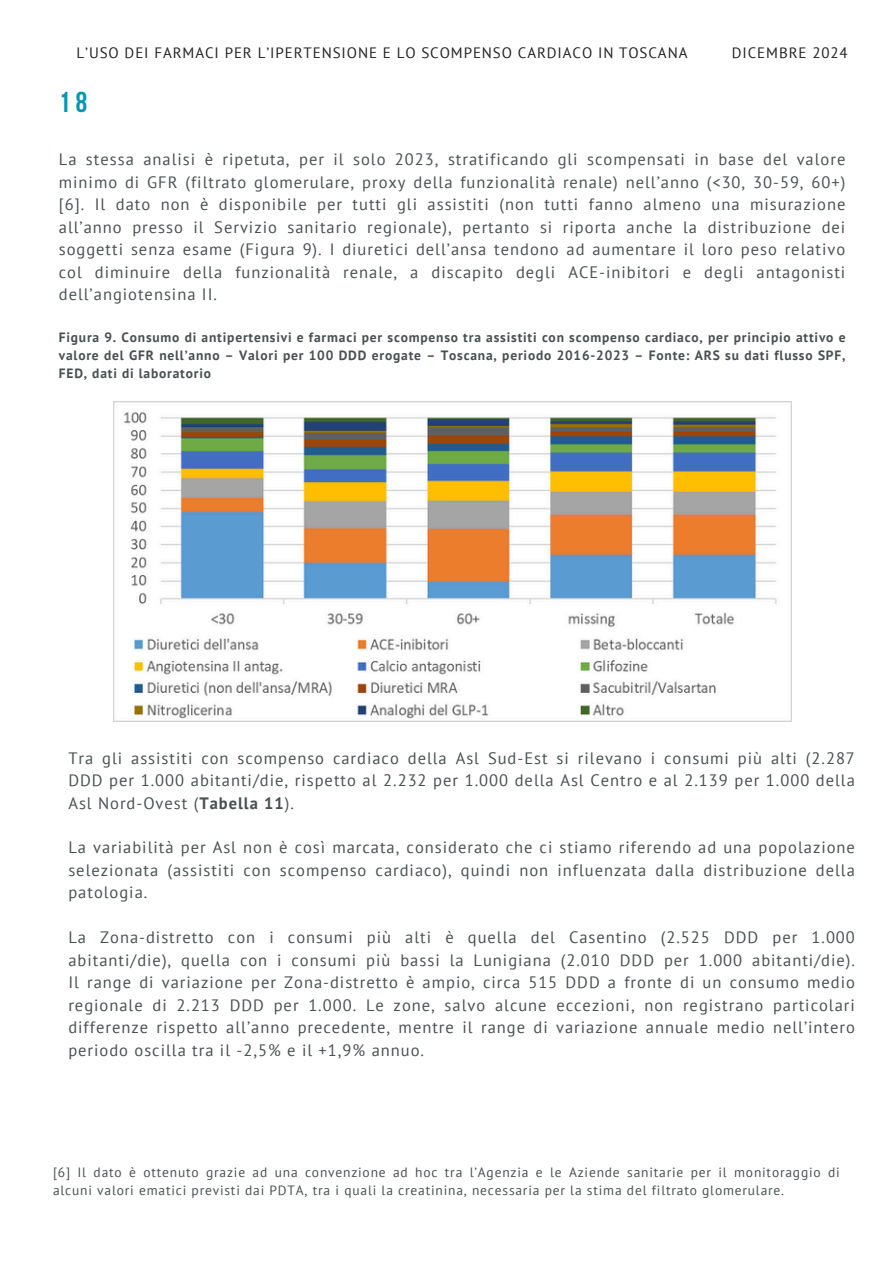
<style>
.page{position:relative;width:894px;height:1264px;background:#fff}
.page>*{position:absolute;margin:0;border:0;box-sizing:border-box;transform-origin:0 0}
.t1{font:700 28.65px "Bebas Neue";color:#0097b2}
.t2{font:16.5px/22.5px "PT Sans";letter-spacing:.06em;color:#495052;text-align:justify}
.t3{font:15px "PT Sans";letter-spacing:.06em;color:#222}
.t4{font:700 13.5px/18px "PT Sans";letter-spacing:.06em;color:#495052;text-align:justify}
.t5{font:13.5px/18px "PT Sans";letter-spacing:.06em;color:#495052}
.s1{font-weight:700}
</style>
<div class="page">
<img style="left:113px;top:401px;width:678px;height:320px">
<h2 class="t3" style="left:77px;top:43px;width:612px">L’USO DEI FARMACI PER L’IPERTENSIONE E LO SCOMPENSO CARDIACO IN TOSCANA</h2>
<h2 class="t3" style="left:731px;top:43px;width:117px">DICEMBRE 2024</h2>
<p class="t1" style="left:59px;top:91px;width:30px">18</p>
<h1 class="t2" style="left:59px;top:148px;width:787px">La stessa analisi è ripetuta, per il solo 2023, stratificando gli scompensati in base del valore minimo di GFR (filtrato glomerulare, proxy della funzionalità renale) nell’anno (&lt;30, 30-59, 60+) [6]. Il dato non è disponibile per tutti gli assistiti (non tutti fanno almeno una misurazione all’anno presso il Servizio sanitario regionale), pertanto si riporta anche la distribuzione dei soggetti senza esame (Figura 9). I diuretici dell’ansa tendono ad aumentare il loro peso relativo col diminuire della funzionalità renale, a discapito degli ACE-inibitori e degli antagonisti dell’angiotensina II.</h1>
<h1 class="t4" style="left:59px;top:328px;width:788px">Figura 9. Consumo di antipertensivi e farmaci per scompenso tra assistiti con scompenso cardiaco, per principio attivo e valore del GFR nell’anno – Valori per 100 DDD erogate – Toscana, periodo 2016-2023 – Fonte: ARS su dati flusso SPF, FED, dati di laboratorio</h1>
<h2 class="t2" style="left:68px;top:746px;width:787px">Tra gli assistiti con scompenso cardiaco della Asl Sud-Est si rilevano i consumi più alti (2.287<br>DDD per 1.000 abitanti/die, rispetto al 2.232 per 1.000 della Asl Centro e al 2.139 per 1.000 della Asl Nord-Ovest (<span class="s1">Tabella 11</span>).</h2>
<h3 class="t2" style="left:68px;top:836px;width:787px">La variabilità per Asl non è così marcata, considerato che ci stiamo riferendo ad una popolazione selezionata (assistiti con scompenso cardiaco), quindi non influenzata dalla distribuzione della patologia.</h3>
<p class="t2" style="left:68px;top:926px;width:787px">La Zona-distretto con i consumi più alti è quella del Casentino (2.525 DDD per 1.000 abitanti/die), quella con i consumi più bassi la Lunigiana (2.010 DDD per 1.000 abitanti/die).<br>Il range di variazione per Zona-distretto è ampio, circa 515 DDD a fronte di un consumo medio regionale di 2.213 DDD per 1.000. Le zone, salvo alcune eccezioni, non registrano particolari differenze rispetto all’anno precedente, mentre il range di variazione annuale medio nell’intero periodo oscilla tra il -2,5% e il +1,9% annuo.</p>
<h2 class="t5" style="left:53px;top:1162px;width:788px">[6] Il dato è ottenuto grazie ad una convenzione ad hoc tra l’Agenzia e le Aziende sanitarie per il monitoraggio di alcuni valori ematici previsti dai PDTA, tra i quali la creatinina, necessaria per la stima del filtrato glomerulare.</h2>
</div>
